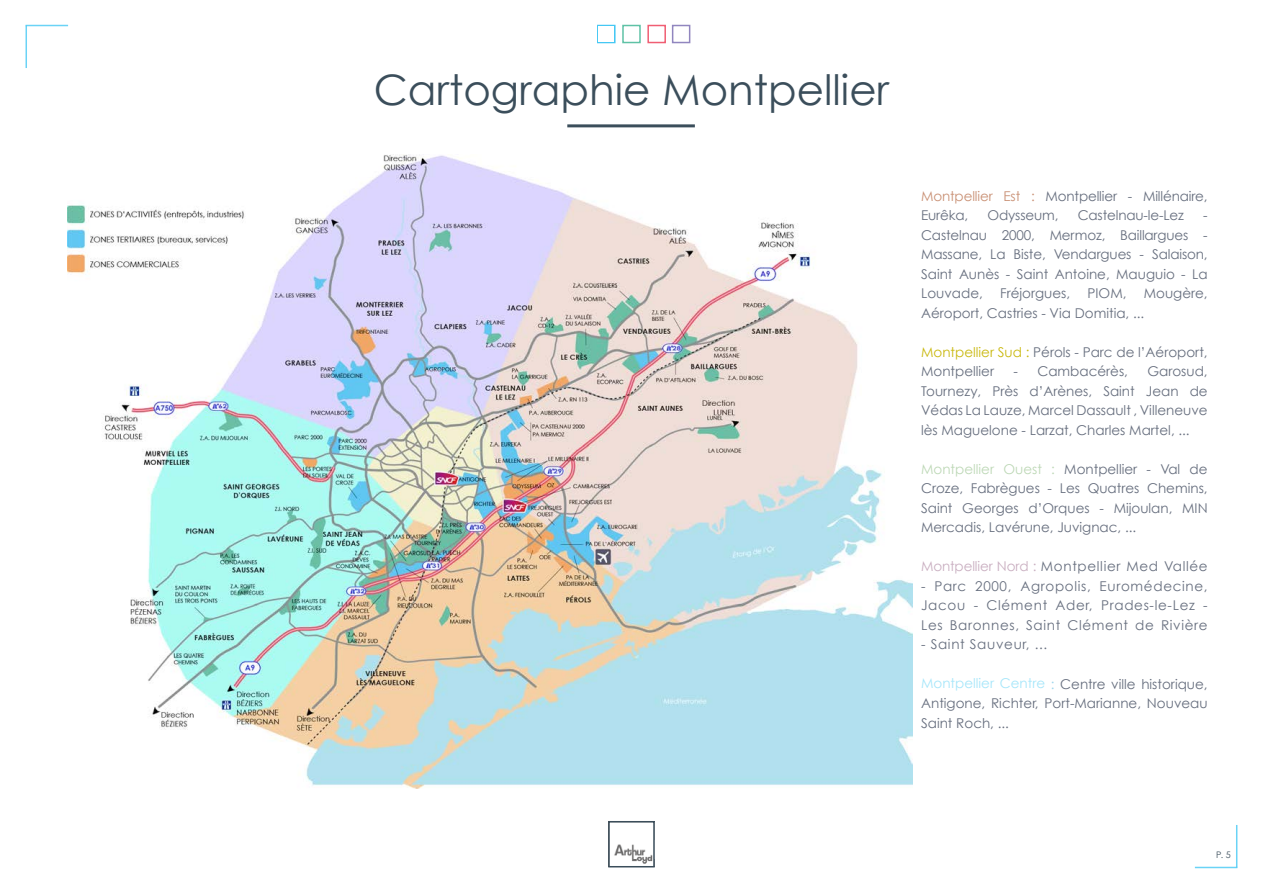
<style>
.page{position:relative;width:1263px;height:893px;background:#fff}
.page>*{position:absolute;margin:0;border:0;box-sizing:border-box;transform-origin:0 0}
.t1{font:42px "Century Gothic";color:#3b4e5b}
.Commentaires_texte{font:13.5px/19.5px "Century Gothic";color:#666e7e;text-align:justify}
.Commentaires_texte-2{font:13.5px "Century Gothic";letter-spacing:.05em;color:#666e7e}
.t2{font:9px "Century Gothic";color:#3b4e5b}
.s1{color:#c99074}
.s2{color:#c9b80e}
.s3{color:#bdd8b6}
.s4{color:#c9aec0}
.s5{color:#a6e6fa}
.s6{color:#9dd6ed}
</style>
<div class="page">
<hr style="left:26px;top:26px;width:1px;height:42px;background:#45c8f4">
<hr style="left:26px;top:25px;width:42px;height:1px;background:#45c8f4">
<hr style="left:1236px;top:825px;width:1px;height:42px;background:#45c8f4">
<hr style="left:1195px;top:867px;width:42px;height:1px;background:#45c8f4">
<div style="left:597px;top:25px;width:18px;height:18px;background:#45c8f4"></div>
<div style="left:622px;top:25px;width:19px;height:18px;border:2px solid #5fc2a6"></div>
<div style="left:647px;top:25px;width:19px;height:18px;border:2px solid #f05e73"></div>
<img style="left:614px;top:844px;width:38px;height:20px">
<div style="left:608px;top:821px;width:47px;height:46px;border:2px solid #3b4e5b"></div>
<div style="left:672px;top:25px;width:18px;height:18px;border:2px solid #9186bf"></div>
<img style="left:68px;top:154px;width:844px;height:635px">
<hr style="left:567px;top:124px;width:128px;height:3px;background:#3b4e5b">
<div style="left:598px;top:26px;width:16px;height:16px;background:#fff"></div>
<p class="t1" style="left:374px;top:64px;width:517px">Cartographie Montpellier</p>
<p class="Commentaires_texte" style="left:921px;top:186px;width:288px"><span class="s1">Montpellier Est :</span> Montpellier - Millénaire,<br>Eurêka,</p>
<p class="Commentaires_texte" style="left:987px;top:206px;width:72px">Odysseum,</p>
<p class="Commentaires_texte" style="left:1078px;top:206px;width:108px">Castelnau-le-Lez</p>
<p class="Commentaires_texte" style="left:921px;top:206px;width:288px;text-indent:282px">- Castelnau 2000, Mermoz, Baillargues - Massane, La Biste, Vendargues - Salaison, Saint Aunès - Saint Antoine, Mauguio - La Louvade,</p>
<p class="Commentaires_texte" style="left:921px;top:284px;width:288px;text-indent:223px">Mougère,<br>Aéroport, Castries - Via Domitia, ...</p>
<p class="Commentaires_texte" style="left:921px;top:342px;width:288px"><span class="s2">Montpellier Sud :</span> Pérols - Parc de l’Aéroport,<br>Montpellier</p>
<p class="Commentaires_texte" style="left:1000px;top:284px;width:72px">Fréjorgues,</p>
<p class="Commentaires_texte" style="left:1087px;top:284px;width:40px">PIOM,</p>
<p class="Commentaires_texte" style="left:1013px;top:362px;width:116px">- Cambacérès,</p>
<p class="Commentaires_texte" style="left:921px;top:362px;width:288px;text-indent:226px">Garosud, Tournezy, Près d’Arènes, Saint Jean de Védas La Lauze, Marcel Dassault , Villeneuve lès Maguelone - Larzat, Charles Martel, ...</p>
<p class="Commentaires_texte" style="left:921px;top:459px;width:288px"><span class="s3">Montpellier Ouest :</span> Montpellier - Val de Croze, Fabrègues - Les Quatres Chemins, Saint Georges d’Orques - Mijoulan, MIN Mercadis, Lavérune, Juvignac, ...</p>
<p class="Commentaires_texte-2" style="left:921px;top:558px;width:288px"><span class="s4">Montpellier Nord :</span> Montpellier Med Vallée</p>
<p class="Commentaires_texte" style="left:921px;top:576px;width:288px">- Parc 2000, Agropolis, Euromédecine, Jacou - Clément Ader, Prades-le-Lez - Les Baronnes, Saint Clément de Rivière</p>
<p class="Commentaires_texte-2" style="left:921px;top:636px;width:128px">- Saint Sauveur, ...</p>
<p class="Commentaires_texte" style="left:921px;top:674px;width:288px"><span class="s5">Montpellier Centre</span> <span class="s6">:</span> Centre ville historique, Antigone, Richter, Port-Marianne, Nouveau Saint Roch, ...</p>
<p class="t2" style="left:1216px;top:850px;width:16px">P. 5</p>
</div>
